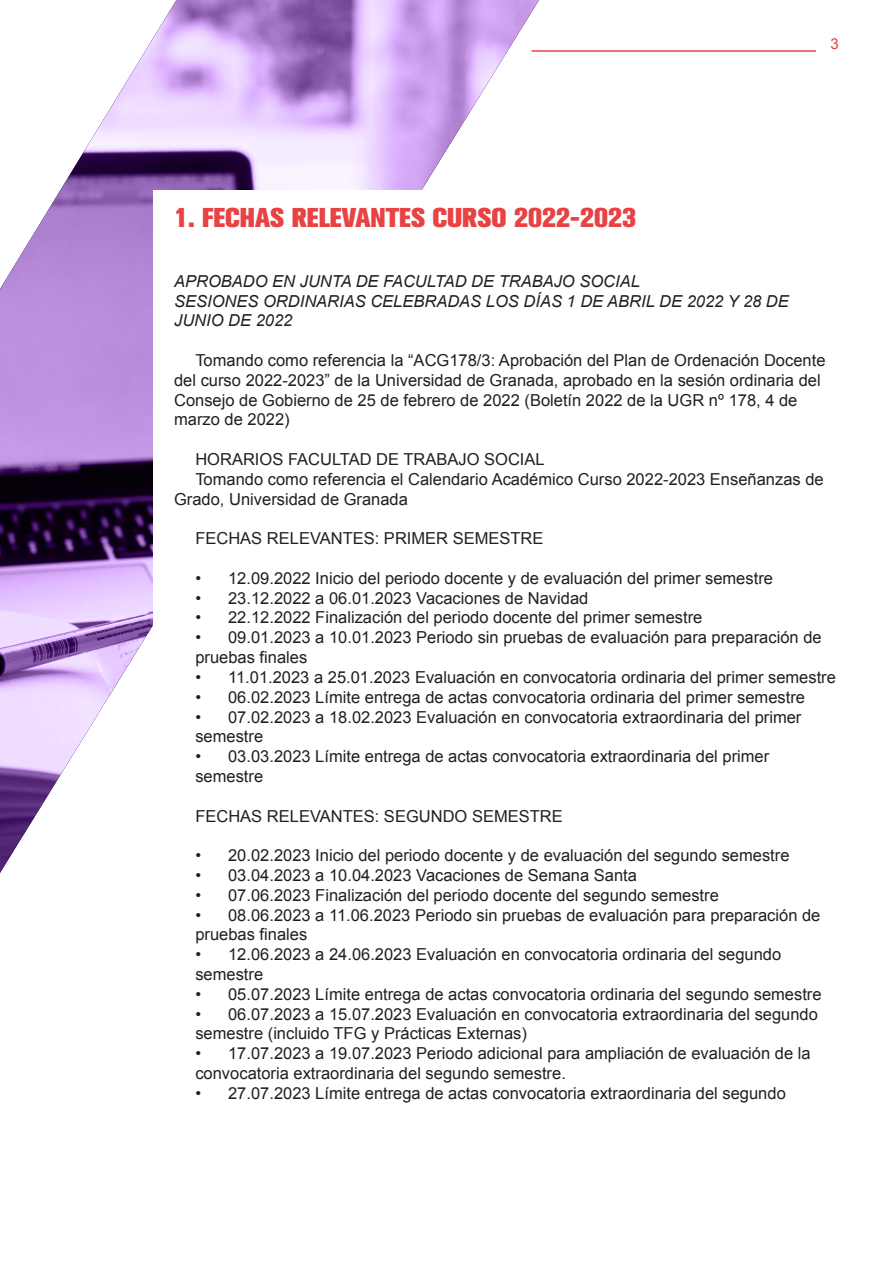
<style>
.page{position:relative;width:893px;height:1263px;background:#fff}
.page>*{position:absolute;margin:0;border:0;box-sizing:border-box;transform-origin:0 0}
.titulo__cat_1{font:800 27px "Akzidenz Grotesk BQ";color:#e84242}
.texto_1{font:16.5px/19.8px "Arial";color:#231f20}
.texto_1_-_sin_1_line{font:italic 16.5px/19.8px "Arial";color:#231f20}
.t1{font:15px "Arial";color:#e84242}
</style>
<div class="page">
<svg style="left:0;top:0;width:539px;height:873px"></svg>
<div style="left:153px;top:190px;width:686px;height:930px;background:#fff"></div>
<hr style="left:531px;top:50px;width:285px;height:2px;background:#e84242">
<p class="titulo__cat_1" style="left:174px;top:202px;width:464px">1. FECHAS RELEVANTES CURSO 2022-2023</p>
<p class="t1" style="left:831px;top:34px;width:10px">3</p>
<p class="texto_1_-_sin_1_line" style="left:174px;top:271px;width:467px">APROBADO EN JUNTA DE FACULTAD DE TRABAJO SOCIAL</p>
<p class="texto_1_-_sin_1_line" style="left:174px;top:291px;width:616px">SESIONES ORDINARIAS CELEBRADAS LOS DÍAS 1 DE ABRIL DE 2022 Y 28 DE<br>JUNIO DE 2022</p>
<p class="texto_1" style="left:174px;top:350px;width:653px;text-indent:21px">Tomando como referencia la “ACG178/3: Aprobación del Plan de Ordenación Docente del curso 2022-2023” de la Universidad de Granada, aprobado en la sesión ordinaria del Consejo de Gobierno de 25 de febrero de 2022 (Boletín 2022 de la UGR nº 178, 4 de marzo de 2022)</p>
<p class="texto_1" style="left:195px;top:449px;width:351px">HORARIOS FACULTAD DE TRABAJO SOCIAL</p>
<p class="texto_1" style="left:174px;top:469px;width:651px;text-indent:21px">Tomando como referencia el Calendario Académico Curso 2022-2023 Enseñanzas de<br>Grado, Universidad de Granada</p>
<p class="texto_1" style="left:195px;top:529px;width:350px">FECHAS RELEVANTES: PRIMER SEMESTRE</p>
<p class="texto_1" style="left:195px;top:568px;width:579px">• 12.09.2022 Inicio del periodo docente y de evaluación del primer semestre</p>
<p class="texto_1" style="left:195px;top:588px;width:394px">• 23.12.2022 a 06.01.2023 Vacaciones de Navidad</p>
<p class="texto_1" style="left:195px;top:608px;width:508px">• 22.12.2022 Finalización del periodo docente del primer semestre</p>
<p class="texto_1" style="left:195px;top:628px;width:628px">• 09.01.2023 a 10.01.2023 Periodo sin pruebas de evaluación para preparación de pruebas finales</p>
<p class="texto_1" style="left:195px;top:667px;width:642px">• 11.01.2023 a 25.01.2023 Evaluación en convocatoria ordinaria del primer semestre</p>
<p class="texto_1" style="left:195px;top:687px;width:611px">• 06.02.2023 Límite entrega de actas convocatoria ordinaria del primer semestre</p>
<p class="texto_1" style="left:195px;top:707px;width:607px">• 07.02.2023 a 18.02.2023 Evaluación en convocatoria extraordinaria del primer semestre</p>
<p class="texto_1" style="left:195px;top:746px;width:575px">• 03.03.2023 Límite entrega de actas convocatoria extraordinaria del primer semestre</p>
<p class="texto_1" style="left:195px;top:806px;width:369px">FECHAS RELEVANTES: SEGUNDO SEMESTRE</p>
<p class="texto_1" style="left:195px;top:845px;width:596px">• 20.02.2023 Inicio del periodo docente y de evaluación del segundo semestre</p>
<p class="texto_1" style="left:195px;top:865px;width:443px">• 03.04.2023 a 10.04.2023 Vacaciones de Semana Santa</p>
<p class="texto_1" style="left:195px;top:885px;width:525px">• 07.06.2023 Finalización del periodo docente del segundo semestre</p>
<p class="texto_1" style="left:195px;top:905px;width:626px">• 08.06.2023 a 11.06.2023 Periodo sin pruebas de evaluación para preparación de pruebas finales</p>
<p class="texto_1" style="left:195px;top:944px;width:587px">• 12.06.2023 a 24.06.2023 Evaluación en convocatoria ordinaria del segundo semestre</p>
<p class="texto_1" style="left:195px;top:984px;width:628px">• 05.07.2023 Límite entrega de actas convocatoria ordinaria del segundo semestre</p>
<p class="texto_1" style="left:195px;top:1004px;width:624px">• 06.07.2023 a 15.07.2023 Evaluación en convocatoria extraordinaria del segundo semestre (incluido TFG y Prácticas Externas)</p>
<p class="texto_1" style="left:195px;top:1043px;width:617px">• 17.07.2023 a 19.07.2023 Periodo adicional para ampliación de evaluación de la convocatoria extraordinaria del segundo semestre.</p>
<p class="texto_1" style="left:195px;top:1083px;width:592px">• 27.07.2023 Límite entrega de actas convocatoria extraordinaria del segundo</p>
</div>
